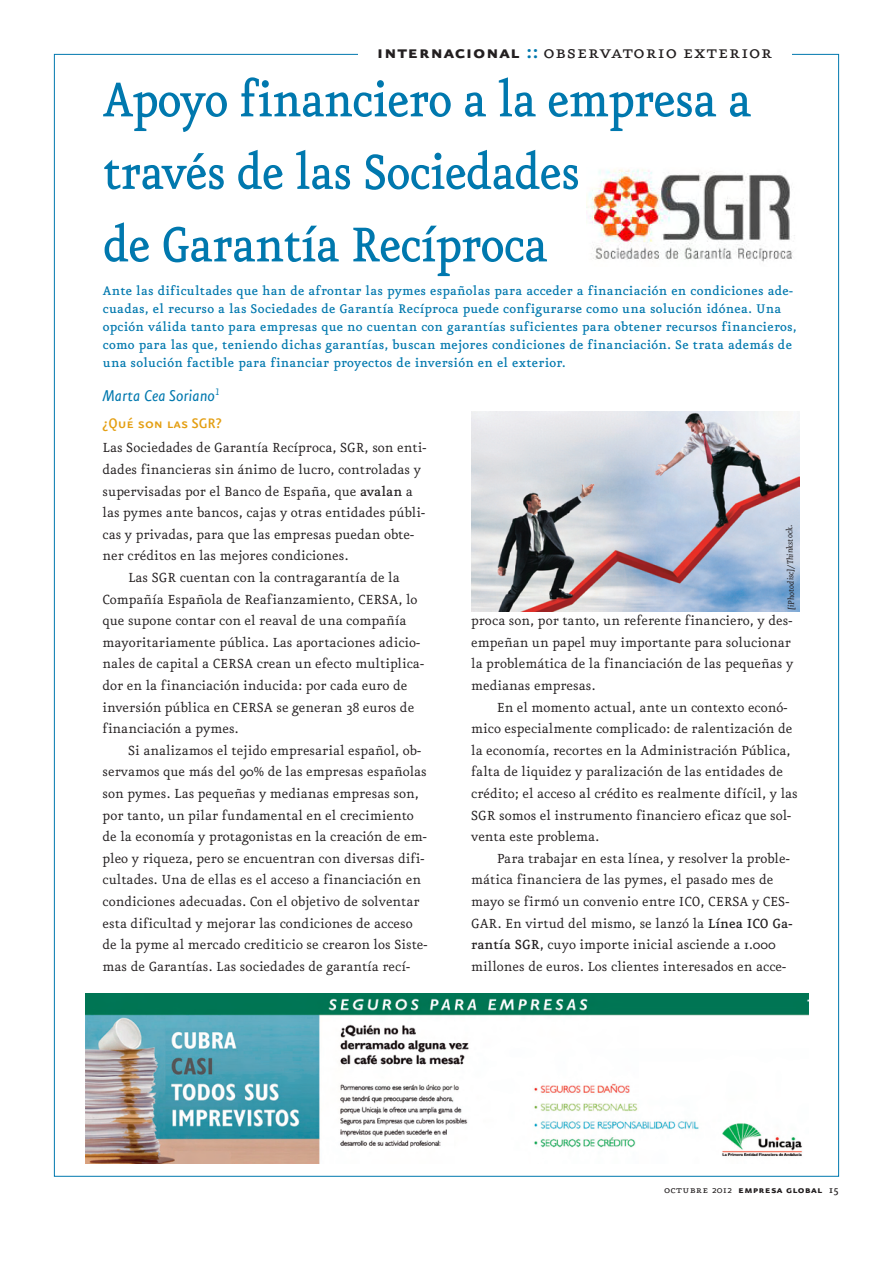
<style>
.page{position:relative;width:893px;height:1263px;background:#fff}
.page>*{position:absolute;margin:0;border:0;box-sizing:border-box;transform-origin:0 0}
.t1{font:500 58.5px/72.4px "Eureka";letter-spacing:-.02em;color:#0078ae;scale:.9 1}
.t2{font:21.9px "Eureka Small Caps";letter-spacing:.025em;color:#231f20}
.t3{font:italic 18.75px "Eureka Sans";color:#0078ae}
.t4{font:16.5px "Eureka Sans Medium Caps";color:#e49f13}
.t5{font:15.75px/21.6px "Eureka";color:#231f20}
.t6{font:500 15px/18px "Eureka";letter-spacing:.015em;color:#0078ae}
.t7{font:12px "Eureka Sans Bold Caps";letter-spacing:.025em;color:#231f20}
.t8{font:italic 10.2px "Eureka";color:#231f20}
.s1{font-family:"Eureka Sans Bold Caps"}
.s2{font-family:"Eureka Sans Bold Caps";color:#0078ae}
.s3{font-weight:500}
.s4{font-family:"Eureka Small Caps"}
.s5{font-family:"Eureka"}
.s6{font-family:"Eureka";font-weight:500}
</style>
<div class="page">
<img style="left:472px;top:412px;width:327px;height:199px">
<img style="left:86px;top:993px;width:722px;height:170px">
<img style="left:587px;top:169px;width:208px;height:93px">
<h2 class="t2" style="left:377px;top:41px;width:397px"><span class="s1">internacional</span> <span class="s2">::</span> observatorio exterior</h2>
<h1 class="t1" style="left:103px;top:66px;width:722px">Apoyo financiero a la empresa a través de las Sociedades<br>de Garantía Recíproca</h1>
<p class="t6" style="left:103px;top:282px;width:696px">Ante las dificultades que han de afrontar las pymes españolas para acceder a financiación en condiciones ade&shy;cuadas, el recurso a las Sociedades de Garantía Recíproca puede configurarse como una solución idónea. Una opción válida tanto para empresas que no cuentan con garantías suficientes para obtener recursos financieros, como para las que, teniendo dichas garantías, buscan mejores condiciones de financiación. Se trata además de una solución factible para financiar proyectos de inversión en el exterior.</p>
<p class="t3" style="left:103px;top:387px;width:118px">Marta Cea Soriano<sup>1</sup></p>
<p class="t4" style="left:103px;top:412px;width:120px">¿Qué son las SGR?</p>
<p class="t5" style="left:103px;top:438px;width:325px">Las Sociedades de Garantía Recíproca, SGR, son enti-</p>
<p class="t5" style="left:103px;top:459px;width:320px">dades financieras sin ánimo de lucro, controladas y</p>
<p class="t5" style="left:103px;top:481px;width:312px">supervisadas por el Banco de España, que <span class="s3">avalan</span> a</p>
<p class="t5" style="left:103px;top:502px;width:324px">las pymes ante bancos, cajas y otras entidades públi-</p>
<p class="t5" style="left:103px;top:524px;width:313px">cas y privadas, para que las empresas puedan obte-</p>
<p class="t5" style="left:103px;top:546px;width:248px">ner créditos en las mejores condiciones.</p>
<p class="t5" style="left:128px;top:567px;width:273px">Las SGR cuentan con la contragarantía de la</p>
<p class="t5" style="left:103px;top:589px;width:316px">Compañía Española de Reafianzamiento, CERSA, lo</p>
<p class="t5" style="left:103px;top:610px;width:305px">que supone contar con el reaval de una compañía</p>
<p class="t5" style="left:103px;top:632px;width:319px">mayoritariamente pública. Las aportaciones adicio-</p>
<p class="t5" style="left:103px;top:654px;width:323px">nales de capital a CERSA crean un efecto multiplica-</p>
<p class="t5" style="left:103px;top:675px;width:306px">dor en la financiación inducida: por cada euro de</p>
<p class="t5" style="left:103px;top:697px;width:313px">inversión pública en CERSA se generan 38 euros de</p>
<p class="t5" style="left:103px;top:718px;width:138px">financiación a pymes.</p>
<p class="t5" style="left:128px;top:740px;width:294px">Si analizamos el tejido empresarial español, ob-</p>
<p class="t5" style="left:103px;top:762px;width:326px">servamos que más del 90% de las empresas españolas</p>
<p class="t5" style="left:103px;top:783px;width:318px">son pymes. Las pequeñas y medianas empresas son,</p>
<p class="t5" style="left:103px;top:805px;width:313px">por tanto, un pilar fundamental en el crecimiento</p>
<p class="t5" style="left:103px;top:826px;width:326px">de la economía y protagonistas en la creación de em-</p>
<p class="t5" style="left:103px;top:848px;width:323px">pleo y riqueza, pero se encuentran con diversas difi-</p>
<p class="t5" style="left:103px;top:870px;width:320px">cultades. Una de ellas es el acceso a financiación en</p>
<p class="t5" style="left:103px;top:891px;width:319px">condiciones adecuadas. Con el objetivo de solventar</p>
<p class="t5" style="left:103px;top:913px;width:312px">esta dificultad y mejorar las condiciones de acceso</p>
<p class="t5" style="left:103px;top:934px;width:326px">de la pyme al mercado crediticio se crearon los Siste-</p>
<p class="t5" style="left:103px;top:956px;width:309px">mas de Garantías. Las sociedades de garantía recí-</p>
<p class="t8" style="left:786px;top:610px;width:87px;rotate:-91deg">[iPhotodisc]/Th ni kstock.</p>
<p class="t5" style="left:471px;top:610px;width:324px">proca son, por tanto, un referente financiero, y des&shy;empeñan un papel muy importante para solucionar la problemática de la financiación de las pequeñas y medianas empresas.</p>
<p class="t5" style="left:471px;top:697px;width:328px;text-indent:26px">En el momento actual, ante un contexto econó&shy;mico especialmente complicado: de ralentización de la economía, recortes en la Administración Pública, falta de liquidez y paralización de las entidades de crédito; el acceso al crédito es realmente difícil, y las SGR somos el instrumento financiero eficaz que sol&shy;venta este problema.</p>
<p class="t5" style="left:471px;top:848px;width:323px;text-indent:26px">Para trabajar en esta línea, y resolver la proble&shy;mática financiera de las pymes, el pasado mes de mayo se firmó un convenio entre ICO, CERSA y CES-GAR. En virtud del mismo, se lanzó la <span class="s3">Línea ICO Ga&shy;rantía SGR</span>, cuyo importe inicial asciende a 1.000 millones de euros. Los clientes interesados en acce-</p>
<p class="t7" style="left:664px;top:1184px;width:176px"><span class="s4">octubre</span> <span class="s5">2012</span> empresa global <span class="s6">15</span></p>
</div>
